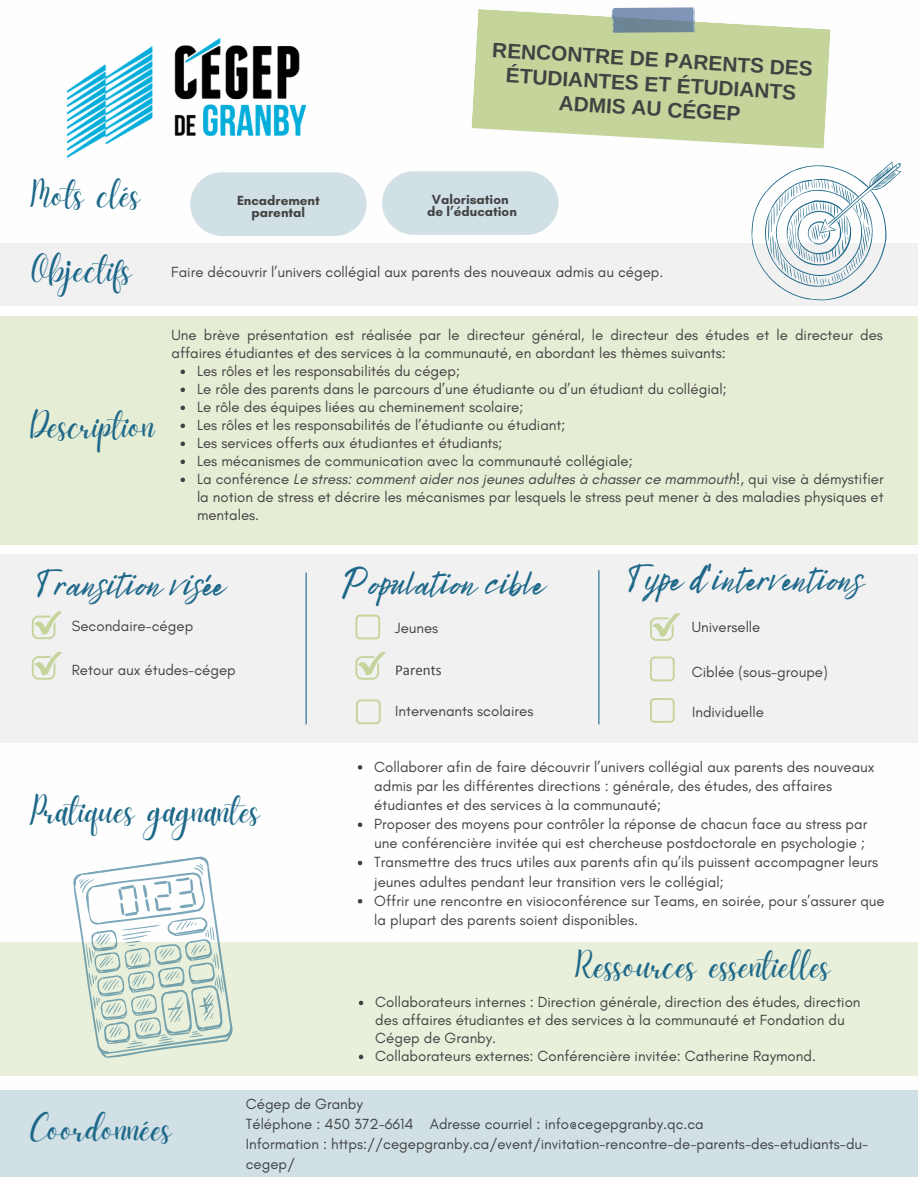
<style>
.page{position:relative;width:918px;height:1188px;background:#fff}
.page>*{position:absolute;margin:0;border:0;box-sizing:border-box;transform-origin:0 0}
.t1{font:37.5px "Daydream";color:#1e6889}
.t2{font:37.5px "Bright Sunshine";color:#1e6889}
.t3{font:700 20.85px/24.6px "Arimo";color:#424242;text-align:center}
.t4{font:15px/18px "Glacial Indifference";color:#424242}
.t5{font:15px "Calibri";color:#424242}
.t6{font:700 13.5px/12.3px "Glacial Indifference";color:#424242;text-align:center}
.s1{font-style:italic}
</style>
<div class="page">
<div style="left:0;top:243px;width:918px;height:63px;background:#f1f1f1"></div>
<div style="left:0;top:554px;width:918px;height:188px;background:#f1f1f1"></div>
<div style="left:0;top:1091px;width:918px;height:86px;background:#d0e0e5"></div>
<hr style="left:306px;top:572px;width:1px;height:152px;background:#1e6889">
<hr style="left:598px;top:570px;width:1px;height:154px;background:#1e6889">
<div style="left:0;top:942px;width:918px;height:134px;background:#e8efda"></div>
<div style="left:0;top:316px;width:918px;height:228px;background:#e6edd5"></div>
<svg style="left:751px;top:162px;width:150px;height:139px"></svg>
<svg style="left:471px;top:9px;width:360px;height:139px;fill:#c4d49b"></svg>
<div style="left:190px;top:172px;width:177px;height:64px;background:#d0e0e5;border-radius:32px"></div>
<svg style="left:32px;top:611px;width:30px;height:28px"></svg>
<svg style="left:650px;top:613px;width:30px;height:28px"></svg>
<svg style="left:356px;top:699px;width:25px;height:25px"></svg>
<svg style="left:650px;top:698px;width:25px;height:25px"></svg>
<img style="left:612px;top:7px;width:83px;height:26px">
<img style="left:67px;top:39px;width:239px;height:118px">
<svg style="left:181px;top:370px;width:4px;height:4px"></svg>
<svg style="left:181px;top:388px;width:4px;height:4px"></svg>
<svg style="left:181px;top:406px;width:4px;height:4px"></svg>
<svg style="left:181px;top:424px;width:4px;height:4px"></svg>
<svg style="left:181px;top:442px;width:4px;height:4px"></svg>
<svg style="left:181px;top:460px;width:4px;height:4px"></svg>
<svg style="left:181px;top:478px;width:4px;height:4px"></svg>
<svg style="left:358px;top:765px;width:4px;height:5px"></svg>
<svg style="left:358px;top:822px;width:4px;height:5px"></svg>
<svg style="left:358px;top:861px;width:4px;height:4px"></svg>
<svg style="left:358px;top:899px;width:4px;height:4px"></svg>
<svg style="left:359px;top:1001px;width:4px;height:4px"></svg>
<svg style="left:359px;top:1055px;width:4px;height:4px"></svg>
<svg style="left:32px;top:652px;width:30px;height:28px"></svg>
<svg style="left:355px;top:652px;width:31px;height:28px"></svg>
<svg style="left:650px;top:657px;width:25px;height:24px"></svg>
<svg style="left:355px;top:615px;width:25px;height:24px"></svg>
<svg style="left:73px;top:856px;width:160px;height:202px"></svg>
<svg style="left:218px;top:975px;width:4px;height:19px"></svg>
<hr style="left:221px;top:976px;width:3px;height:16px;background:#1e6889">
<div style="left:382px;top:171px;width:177px;height:64px;background:#d0e0e5;border-radius:32px"></div>
<h2 class="t3" style="left:493px;top:38px;width:322px;rotate:3deg">RENCONTRE DE PARENTS DES<br>ÉTUDIANTES ET ÉTUDIANTS<br>ADMIS AU CÉGEP</h2>
<h1 class="t1" style="left:30px;top:173px;width:112px">Mots clés</h1>
<h1 class="t1" style="left:32px;top:248px;width:102px">Objectifs</h1>
<h1 class="t1" style="left:30px;top:404px;width:126px">Description</h1>
<p class="t6" style="left:237px;top:194px;width:84px">Encadrement parental</p>
<p class="t6" style="left:427px;top:193px;width:91px">Valorisation de l’éducation</p>
<p class="t4" style="left:171px;top:263px;width:494px">Faire découvrir l’univers collégial aux parents des nouveaux admis au cégep.</p>
<p class="t4" style="left:172px;top:326px;width:713px">Une brève présentation est réalisée par le directeur général, le directeur des études et le directeur des affaires étudiantes et des services à la communauté, en abordant les thèmes suivants:</p>
<p class="t4" style="left:197px;top:362px;width:688px">Les rôles et les responsabilités du cégep;<br>Le rôle des parents dans le parcours d’une étudiante ou d’un étudiant du collégial;<br>Le rôle des équipes liées au cheminement scolaire;<br>Les rôles et les responsabilités de l’étudiante ou étudiant;<br>Les services offerts aux étudiantes et étudiants;<br>Les mécanismes de communication avec la communauté collégiale;<br>La conférence <span class="s1">Le stress: comment aider nos jeunes adultes à chasser ce mammouth!</span>, qui vise à démystifier la notion de stress et décrire les mécanismes par lesquels le stress peut mener à des maladies physiques et mentales.</p>
<h1 class="t2" style="left:38px;top:555px;width:187px">Transition visée</h1>
<p class="t4" style="left:72px;top:617px;width:123px">Secondaire-cégep</p>
<p class="t4" style="left:72px;top:661px;width:165px">Retour aux études-cégep</p>
<h1 class="t1" style="left:30px;top:789px;width:231px">Pratiques gagnantes</h1>
<h1 class="t2" style="left:343px;top:553px;width:201px">Population cible</h1>
<h1 class="t2" style="left:629px;top:550px;width:235px">Type d'interventions</h1>
<p class="t4" style="left:395px;top:619px;width:45px">Jeunes</p>
<p class="t4" style="left:692px;top:618px;width:70px">Universelle</p>
<p class="t5" style="left:395px;top:663px;width:48px">Parents</p>
<p class="t4" style="left:395px;top:702px;width:140px">Intervenants scolaires</p>
<p class="t4" style="left:692px;top:662px;width:137px">Ciblée (sous-groupe)</p>
<p class="t4" style="left:692px;top:702px;width:73px">Individuelle</p>
<p class="t4" style="left:374px;top:757px;width:512px;line-height:19.2px">Collaborer afin de faire découvrir l’univers collégial aux parents des nouveaux admis par les différentes directions : générale, des études, des affaires étudiantes et des services à la communauté;<br>Proposer des moyens pour contrôler la réponse de chacun face au stress par une conférencière invitée qui est chercheuse postdoctorale en psychologie ; Transmettre des trucs utiles aux parents afin qu’ils puissent accompagner leurs jeunes adultes pendant leur transition vers le collégial;<br>Offrir une rencontre en visioconférence sur Teams, en soirée, pour s’assurer que la plupart des parents soient disponibles.</p>
<h1 class="t1" style="left:575px;top:944px;width:257px">Ressources essentielles</h1>
<p class="t4" style="left:375px;top:993px;width:487px">Collaborateurs internes : Direction générale, direction des études, direction des affaires étudiantes et des services à la communauté et Fondation du Cégep de Granby.<br>Collaborateurs externes: Conférencière invitée: Catherine Raymond.</p>
<h1 class="t1" style="left:30px;top:1107px;width:143px">Coordonnées</h1>
<p class="t4" style="left:246px;top:1093px;width:624px;line-height:20.2px">Cégep de Granby<br>Téléphone : 450 372-6614 Adresse courriel : info@cegepgranby.qc.ca<br>Information : https://cegepgranby.ca/event/invitation-rencontre-de-parents-des-etudiants-du&shy;cegep/</p>
</div>
